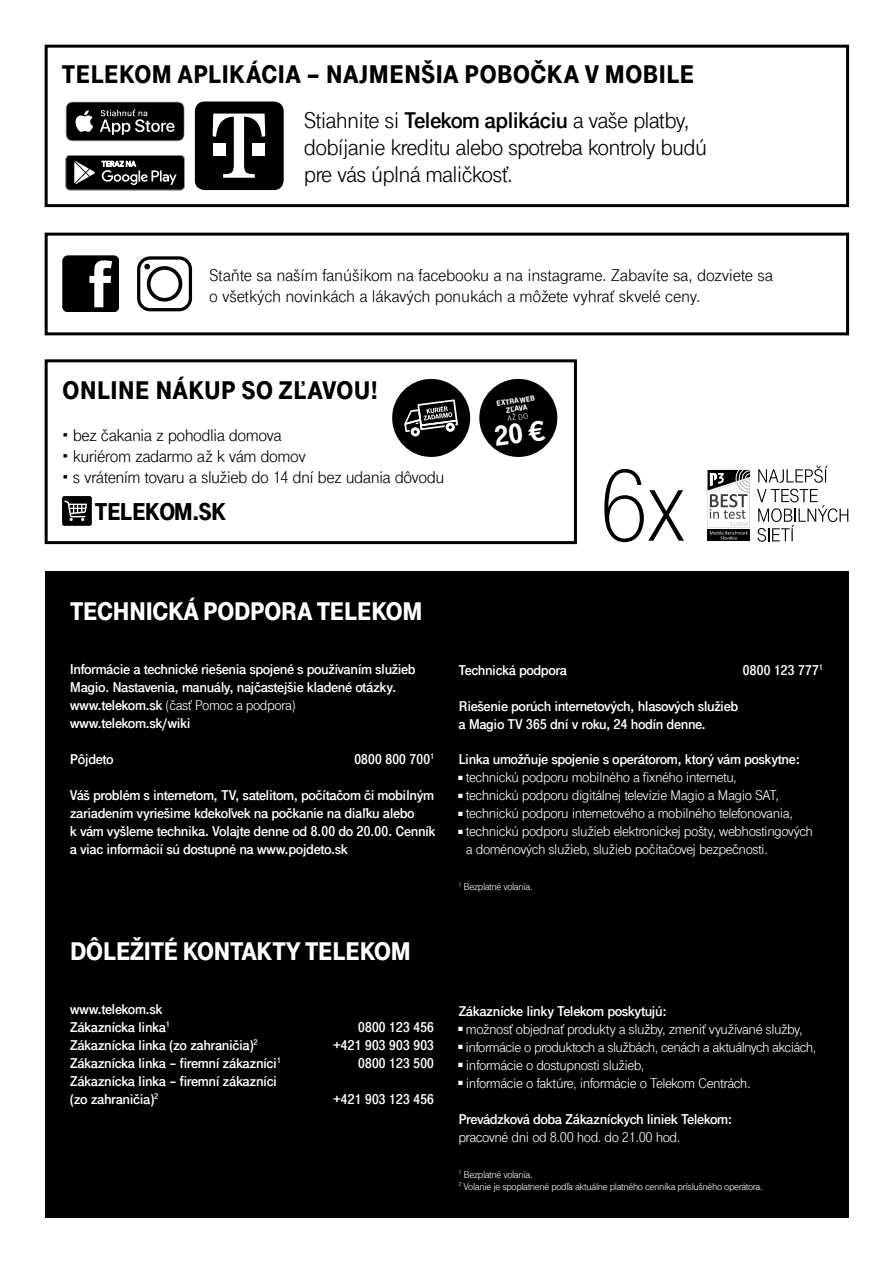
<style>
.page{position:relative;width:893px;height:1263px;background:#fff}
.page>*{position:absolute;margin:0;border:0;box-sizing:border-box;transform-origin:0 0}
.t1{font:100 105.6px "Tele Grotesk Next";color:#000}
.t2{font:900 27px "Tele Grotesk Next";letter-spacing:-.005em;color:#000}
.t3{font:900 27px "Tele Grotesk Next";letter-spacing:-.03em;color:#fff}
.t4{font:25.35px "Tele Grotesk Ultr";letter-spacing:-.005em;color:#000}
.t5{font:24px/27px "Tele Grotesk Next";letter-spacing:-.03em;color:#000}
.t6{font:18px/21px "Tele Grotesk Next";letter-spacing:-.025em;color:#000}
.t7{font:700 15px/18px "Tele Grotesk Next";letter-spacing:-.03em;color:#fff}
.t8{font:15px/18px "Tele Grotesk Next";letter-spacing:-.03em;color:#fff}
.t9{font:10.5px/12px "Tele Grotesk Next";letter-spacing:-.03em;color:#fff}
.t10{font:900 7.95px/8.1px "Tele Grotesk Next";color:#fff;text-align:center}
.t11{font:7.95px "Tele Grotesk Next";color:#fff}
.s1{font-weight:700}
.s2{font-weight:400;font-size:75.75px}
.s3{font-weight:400}
.s4{font-family:"Tele Logo";font-size:30px}
</style>
<div class="page">
<div style="left:45px;top:571px;width:804px;height:349px;background:#000"></div>
<div style="left:45px;top:912px;width:804px;height:305px;background:#000"></div>
<div style="left:194px;top:101px;width:90px;height:90px;background:#000;border-radius:10px"></div>
<div style="left:194px;top:101px;width:91px;height:90px;border:1px solid #fff;border-radius:10px"></div>
<svg style="left:213px;top:114px;width:52px;height:64px"></svg>
<svg style="left:66px;top:102px;width:119px;height:39px;background:#2d2d2d"></svg>
<svg style="left:62px;top:255px;width:57px;height:57px"></svg>
<svg style="left:137px;top:256px;width:55px;height:55px"></svg>
<div style="left:45px;top:233px;width:804px;height:102px;border:3px solid #000"></div>
<div style="left:392px;top:379px;width:78px;height:78px;background:#000;border-radius:50%"></div>
<svg style="left:404px;top:399px;width:54px;height:38px"></svg>
<div style="left:479px;top:379px;width:78px;height:78px;background:#000;border-radius:50%"></div>
<div style="left:45px;top:359px;width:532px;height:185px;border:3px solid #000"></div>
<div style="left:45px;top:45px;width:804px;height:162px;border:3px solid #000"></div>
<svg style="left:758px;top:466px;width:70px;height:17px"></svg>
<svg style="left:757px;top:489px;width:91px;height:53px"></svg>
<div style="left:707px;top:529px;width:43px;height:12px;background:#000"></div>
<svg style="left:707px;top:469px;width:43px;height:71px"></svg>
<div style="left:62px;top:496px;width:30px;height:30px;background:#000;border-radius:2px"></div>
<svg style="left:64px;top:500px;width:23px;height:21px"></svg>
<svg style="left:65px;top:155px;width:120px;height:35px;background:#333"></svg>
<h2 class="t2" style="left:62px;top:59px;width:634px">TELEKOM APLIKÁCIA – NAJMENŠIA POBOČKA V MOBILE</h2>
<h3 class="t5" style="left:304px;top:107px;width:405px">Stiahnite si <span class="s1">Telekom aplikáciu</span> a vaše platby, dobíjanie kreditu alebo spotreba kontroly budú pre vás úplná maličkosť.</h3>
<p class="t6" style="left:209px;top:265px;width:565px">Staňte sa naším fanúšikom na facebooku a na instagrame. Zabavíte sa, dozviete sa o všetkých novinkách a lákavých ponukách a môžete vyhrať skvelé ceny.</p>
<h2 class="t2" style="left:62px;top:375px;width:318px">ONLINE NÁKUP SO ZĽAVOU!</h2>
<p class="t6" style="left:62px;top:425px;width:221px">• bez čakania z pohodlia domova</p>
<p class="t6" style="left:62px;top:446px;width:245px">• kuriérom zadarmo až k vám domov</p>
<p class="t6" style="left:62px;top:467px;width:384px">• s vrátením tovaru a služieb do 14 dní bez udania dôvodu</p>
<h3 class="t4" style="left:95px;top:498px;width:133px">TELEKOM.SK</h3>
<p class="t10" style="left:496px;top:399px;width:40px;rotate:-8deg">EXTRA WEB<br>ZĽAVA</p>
<p class="t11" style="left:507px;top:414px;width:22px;rotate:-8deg">AŽ DO</p>
<h1 class="t1" style="left:598px;top:448px;width:88px">6<span class="s2">X</span></h1>
<h2 class="t3" style="left:70px;top:596px;width:354px">TECHNICKÁ PODPORA TELEKOM</h2>
<p class="t7" style="left:70px;top:660px;width:347px">Informácie a technické riešenia spojené s používaním služieb Magio. Nastavenia, manuály, najčastejšie kladené otázky. www.telekom.sk <span class="s3">(časť Pomoc a podpora) </span>www.telekom.sk/wiki</p>
<p class="t7" style="left:70px;top:750px;width:45px">Pôjdeto</p>
<p class="t7" style="left:354px;top:750px;width:82px">0800 800 700<sup>1</sup></p>
<p class="t7" style="left:70px;top:786px;width:367px">Váš problém s internetom, TV, satelitom, počítačom či mobilným zariadením vyriešime kdekoľvek na počkanie na diaľku alebo<br>k vám vyšleme technika. Volajte denne od 8.00 do 20.00. Cenník a viac informácií sú dostupné na www.pojdeto.sk</p>
<h2 class="t3" style="left:70px;top:936px;width:343px">DÔLEŽITÉ KONTAKTY TELEKOM</h2>
<p class="t7" style="left:70px;top:1000px;width:102px">www.telekom.sk<br>Zákaznícka linka<sup>1</sup></p>
<p class="t7" style="left:358px;top:1018px;width:78px">0800 123 456</p>
<p class="t7" style="left:70px;top:1036px;width:189px">Zákaznícka linka (zo zahraničia)<sup>2</sup></p>
<p class="t7" style="left:333px;top:1036px;width:103px">+421 903 903 903</p>
<p class="t7" style="left:70px;top:1054px;width:213px">Zákaznícka linka – firemní zákazníci<sup>1</sup></p>
<p class="t7" style="left:358px;top:1054px;width:78px">0800 123 500</p>
<p class="t7" style="left:70px;top:1072px;width:209px">Zákaznícka linka – firemní zákazníci (zo zahraničia)<sup>2</sup></p>
<p class="t7" style="left:333px;top:1090px;width:103px">+421 903 123 456</p>
<p class="t7" style="left:458px;top:661px;width:110px">Technická podpora</p>
<p class="t7" style="left:743px;top:661px;width:82px">0800 123 777<sup>1</sup></p>
<p class="t7" style="left:458px;top:697px;width:281px">Riešenie porúch internetových, hlasových služieb a Magio TV 365 dní v roku, 24 hodín denne.</p>
<p class="t7" style="left:458px;top:750px;width:343px">Linka umožňuje spojenie s operátorom, ktorý vám poskytne:</p>
<p class="t8" style="left:458px;top:768px;width:280px"><span class="s4">§</span>technickú podporu mobilného a fixného internetu,</p>
<p class="t8" style="left:458px;top:786px;width:322px"><span class="s4">§</span>technickú podporu digitálnej televízie Magio a Magio SAT,</p>
<p class="t8" style="left:458px;top:804px;width:336px"><span class="s4">§</span>technickú podporu internetového a mobilného telefonovania,</p>
<p class="t8" style="left:458px;top:822px;width:356px"><span class="s4">§</span>technickú podporu služieb elektronickej pošty, webhostingových</p>
<p class="t8" style="left:466px;top:840px;width:304px">a doménových služieb, služieb počítačovej bezpečnosti.</p>
<p class="t9" style="left:458px;top:881px;width:76px"><sup>1</sup> Bezplatné volania.</p>
<p class="t8" style="left:458px;top:1002px;width:359px"><span class="s1">Zákaznícke linky Telekom poskytujú:<br></span><span class="s4">§</span>možnosť objednať produkty a služby, zmeniť využívané služby, <span class="s4">§</span>informácie o produktoch a službách, cenách a aktuálnych akciách, <span class="s4">§</span>informácie o dostupnosti služieb,<br><span class="s4">§</span>informácie o faktúre, informácie o Telekom Centrách.</p>
<p class="t7" style="left:458px;top:1110px;width:275px">Prevádzková doba Zákazníckych liniek Telekom:</p>
<p class="t8" style="left:458px;top:1128px;width:223px">pracovné dni od 8.00 hod. do 21.00 hod.</p>
<p class="t9" style="left:458px;top:1168px;width:306px"><sup>1</sup> Bezplatné volania.<br><sup>2</sup> Volanie je spoplatnené podľa aktuálne platného cenníka príslušného operátora.</p>
</div>
